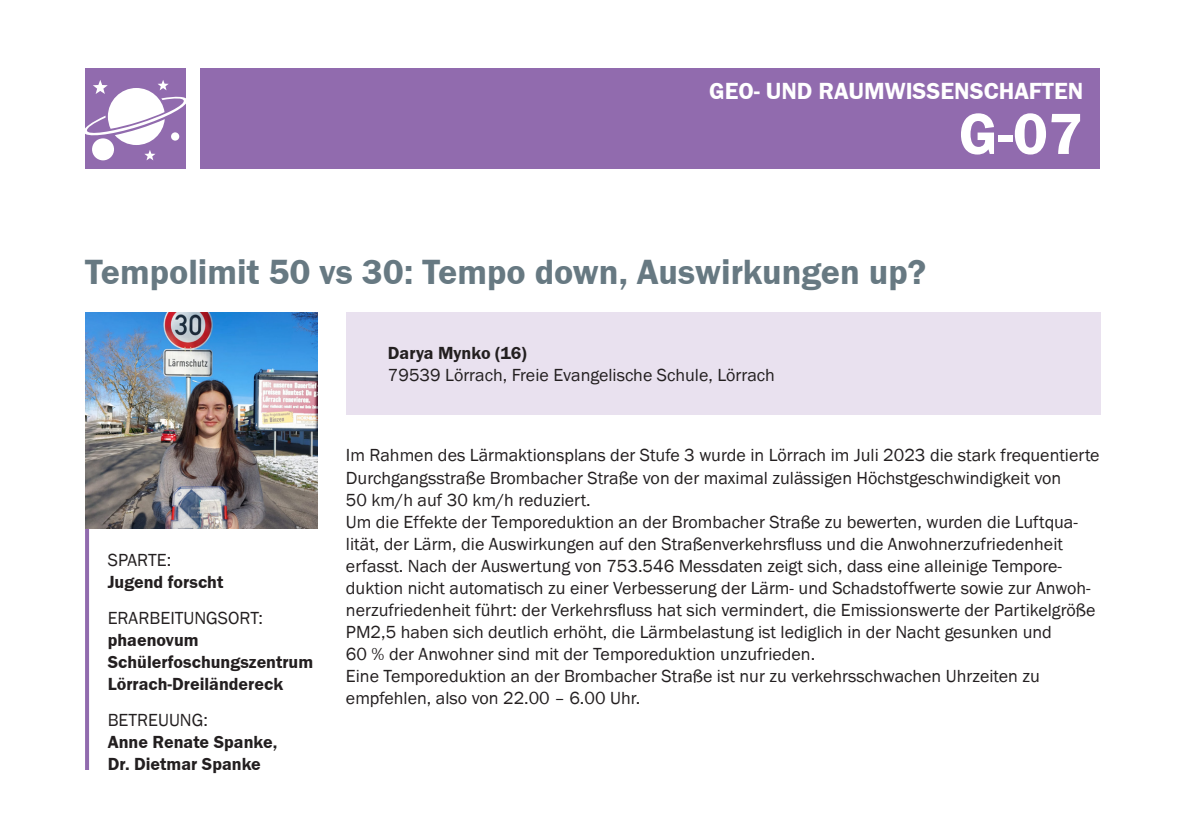
<style>
.page{position:relative;width:1191px;height:840px;background:#fff}
.page>*{position:absolute;margin:0;border:0;box-sizing:border-box;transform-origin:0 0}
.t1{font:700 60px "SICK Franklin";color:#fff}
.t2{font:700 36px "SICK Franklin";color:#677982}
.t3{font:700 24px "SICK Franklin";color:#fff}
.t4{font:18px/22px "SICK Franklin";color:#231f20}
.t5{font:700 18px/22px "SICK Franklin";color:#231f20}
</style>
<div class="page">
<div style="left:201px;top:68px;width:899px;height:101px;background:#916bae"></div>
<div style="left:85px;top:68px;width:101px;height:101px;background:#916bae"></div>
<svg style="left:85px;top:80px;width:101px;height:80px"></svg>
<div style="left:346px;top:312px;width:754px;height:102px;background:#e9e1ef"></div>
<hr style="left:85px;top:527px;width:4px;height:242px;background:#916bae">
<img style="left:85px;top:313px;width:232px;height:215px">
<h3 class="t3" style="left:709px;top:76px;width:375px">GEO- UND RAUMWISSENSCHAFTEN</h3>
<p class="t1" style="left:958px;top:97px;width:126px">G-07</p>
<p class="t2" style="left:85px;top:249px;width:842px">Tempolimit 50 vs 30: Tempo down, Auswirkungen up?</p>
<p class="t4" style="left:108px;top:548px;width:65px">SPARTE:</p>
<p class="t5" style="left:108px;top:570px;width:117px">Jugend forscht</p>
<p class="t4" style="left:108px;top:606px;width:157px">ERARBEITUNGSORT:</p>
<p class="t5" style="left:108px;top:628px;width:207px">phaenovum<br>Schülerfoschungszentrum<br>Lörrach-Dreiländereck</p>
<p class="t4" style="left:108px;top:708px;width:102px">BETREUUNG:</p>
<p class="t5" style="left:108px;top:730px;width:171px">Anne Renate Spanke,<br>Dr. Dietmar Spanke</p>
<p class="t5" style="left:388px;top:342px;width:140px">Darya Mynko (16)</p>
<p class="t4" style="left:388px;top:364px;width:388px">79539 Lörrach, Freie Evangelische Schule, Lörrach</p>
<p class="t4" style="left:346px;top:444px;width:755px">Im Rahmen des Lärmaktionsplans der Stufe 3 wurde in Lörrach im Juli 2023 die stark frequentierte<br>Durchgangsstraße Brombacher Straße von der maximal zulässigen Höchstgeschwindigkeit von<br>50 km/h auf 30 km/h reduziert.</p>
<p class="t4" style="left:346px;top:510px;width:751px">Um die Effekte der Temporeduktion an der Brombacher Straße zu bewerten, wurden die Luftqua&shy;lität, der Lärm, die Auswirkungen auf den Straßenverkehrsfluss und die Anwohnerzufriedenheit erfasst. Nach der Auswertung von 753.546 Messdaten zeigt sich, dass eine alleinige Tempore&shy;duktion nicht automatisch zu einer Verbesserung der Lärm- und Schadstoffwerte sowie zur Anwoh&shy;nerzufriedenheit führt: der Verkehrsfluss hat sich vermindert, die Emissionswerte der Partikelgröße PM2,5 haben sich deutlich erhöht, die Lärmbelastung ist lediglich in der Nacht gesunken und<br>60 % der Anwohner sind mit der Temporeduktion unzufrieden.</p>
<p class="t4" style="left:346px;top:664px;width:695px">Eine Temporeduktion an der Brombacher Straße ist nur zu verkehrsschwachen Uhrzeiten zu empfehlen, also von 22.00 – 6.00 Uhr.</p>
</div>
